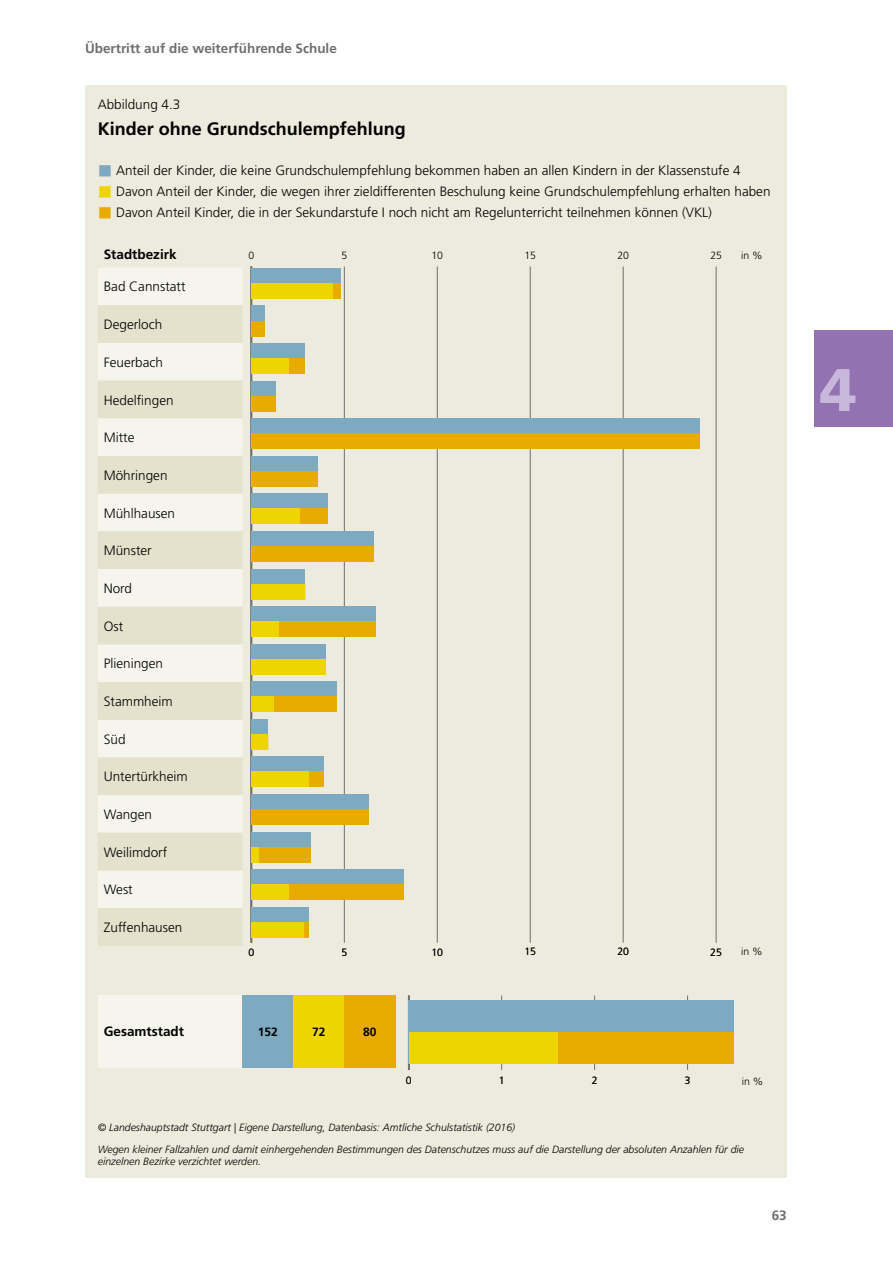
<style>
.page{position:relative;width:893px;height:1263px;background:#fff}
.page>*{position:absolute;margin:0;border:0;box-sizing:border-box;transform-origin:0 0}
.t1{font:900 60px "Frutiger LT Std";color:#c7b8db}
.t2{font:700 18px "Frutiger LT Std";color:#000}
.t3{font:300 13.5px "Frutiger LT Std";color:#000}
.t4{font:700 13.5px "Frutiger LT Std";color:#6f6f6e}
.t5{font:700 13.5px "Frutiger LT Std";color:#000}
.t6{font:700 12px "Frutiger LT Std";color:#000}
.t7{font:italic 300 10.5px/21.1px "Frutiger LT Std";color:#000}
.t8{font:300 10.5px "Frutiger LT Std";color:#000}
.s1{color:#7daac0}
.s2{color:#efd500}
.s3{color:#e8ac00}
</style>
<div class="page">
<div style="left:85px;top:85px;width:702px;height:1093px;background:#edebdd"></div>
<div style="left:98px;top:268px;width:144px;height:37px;background:#f6f5ed"></div>
<svg style="left:98px;top:305px;width:144px;height:641px;fill:#e4e1cc"></svg>
<div style="left:98px;top:995px;width:144px;height:72px;background:#f6f5ed"></div>
<div style="left:242px;top:995px;width:51px;height:72px;background:#7daac0"></div>
<div style="left:293px;top:995px;width:51px;height:72px;background:#efd500"></div>
<div style="left:344px;top:995px;width:51px;height:72px;background:#e8ac00"></div>
<hr style="left:344px;top:266px;width:1px;height:677px;background:#6f6f6e">
<hr style="left:437px;top:266px;width:1px;height:677px;background:#6f6f6e">
<hr style="left:530px;top:266px;width:1px;height:677px;background:#6f6f6e">
<hr style="left:623px;top:266px;width:1px;height:677px;background:#6f6f6e">
<hr style="left:716px;top:266px;width:1px;height:677px;background:#6f6f6e">
<hr style="left:251px;top:266px;width:1px;height:677px;background:#6f6f6e">
<div style="left:251px;top:268px;width:90px;height:30px;background:#7daac0"></div>
<div style="left:251px;top:306px;width:13px;height:30px;background:#7daac0"></div>
<div style="left:251px;top:343px;width:54px;height:31px;background:#7daac0"></div>
<div style="left:251px;top:381px;width:25px;height:30px;background:#7daac0"></div>
<div style="left:251px;top:419px;width:448px;height:30px;background:#7daac0"></div>
<div style="left:251px;top:456px;width:67px;height:30px;background:#7daac0"></div>
<div style="left:251px;top:494px;width:77px;height:30px;background:#7daac0"></div>
<div style="left:251px;top:531px;width:123px;height:30px;background:#7daac0"></div>
<div style="left:251px;top:569px;width:54px;height:30px;background:#7daac0"></div>
<div style="left:251px;top:606px;width:125px;height:31px;background:#7daac0"></div>
<div style="left:251px;top:644px;width:75px;height:30px;background:#7daac0"></div>
<div style="left:251px;top:682px;width:86px;height:30px;background:#7daac0"></div>
<div style="left:251px;top:719px;width:17px;height:30px;background:#7daac0"></div>
<div style="left:251px;top:757px;width:73px;height:30px;background:#7daac0"></div>
<div style="left:251px;top:794px;width:117px;height:30px;background:#7daac0"></div>
<div style="left:251px;top:832px;width:60px;height:30px;background:#7daac0"></div>
<div style="left:251px;top:869px;width:153px;height:30px;background:#7daac0"></div>
<div style="left:251px;top:907px;width:58px;height:30px;background:#7daac0"></div>
<div style="left:333px;top:283px;width:8px;height:16px;background:#e8ac00"></div>
<div style="left:251px;top:321px;width:13px;height:15px;background:#e8ac00"></div>
<div style="left:289px;top:359px;width:16px;height:15px;background:#e8ac00"></div>
<div style="left:251px;top:396px;width:25px;height:15px;background:#e8ac00"></div>
<div style="left:251px;top:434px;width:448px;height:15px;background:#e8ac00"></div>
<div style="left:251px;top:471px;width:67px;height:15px;background:#e8ac00"></div>
<div style="left:300px;top:509px;width:28px;height:15px;background:#e8ac00"></div>
<div style="left:251px;top:546px;width:123px;height:15px;background:#e8ac00"></div>
<div style="left:279px;top:622px;width:97px;height:15px;background:#e8ac00"></div>
<div style="left:274px;top:697px;width:63px;height:15px;background:#e8ac00"></div>
<div style="left:309px;top:772px;width:15px;height:15px;background:#e8ac00"></div>
<div style="left:251px;top:809px;width:117px;height:15px;background:#e8ac00"></div>
<div style="left:259px;top:847px;width:52px;height:15px;background:#e8ac00"></div>
<div style="left:289px;top:885px;width:115px;height:15px;background:#e8ac00"></div>
<div style="left:303px;top:922px;width:6px;height:15px;background:#e8ac00"></div>
<div style="left:251px;top:283px;width:82px;height:16px;background:#efd500"></div>
<div style="left:251px;top:359px;width:38px;height:15px;background:#efd500"></div>
<div style="left:251px;top:509px;width:49px;height:15px;background:#efd500"></div>
<div style="left:251px;top:584px;width:54px;height:15px;background:#efd500"></div>
<div style="left:251px;top:622px;width:28px;height:15px;background:#efd500"></div>
<div style="left:251px;top:659px;width:75px;height:15px;background:#efd500"></div>
<div style="left:251px;top:697px;width:23px;height:15px;background:#efd500"></div>
<div style="left:251px;top:734px;width:17px;height:15px;background:#efd500"></div>
<div style="left:251px;top:772px;width:58px;height:15px;background:#efd500"></div>
<div style="left:251px;top:847px;width:8px;height:15px;background:#efd500"></div>
<div style="left:251px;top:885px;width:38px;height:15px;background:#efd500"></div>
<div style="left:251px;top:922px;width:52px;height:15px;background:#efd500"></div>
<hr style="left:501px;top:995px;width:1px;height:75px;background:#6f6f6e">
<hr style="left:594px;top:995px;width:1px;height:75px;background:#6f6f6e">
<hr style="left:687px;top:995px;width:1px;height:75px;background:#6f6f6e">
<hr style="left:408px;top:995px;width:1px;height:75px;background:#6f6f6e">
<div style="left:409px;top:1000px;width:325px;height:63px;background:#7daac0"></div>
<div style="left:557px;top:1032px;width:177px;height:31px;background:#e8ac00"></div>
<div style="left:409px;top:1032px;width:148px;height:31px;background:#efd500"></div>
<div style="left:814px;top:330px;width:79px;height:96px;background:#9372b1"></div>
<p class="t4" style="left:85px;top:41px;width:253px">Übertritt auf die weiterführende Schule</p>
<p class="t3" style="left:98px;top:97px;width:84px">Abbildung 4 .3</p>
<h2 class="t2" style="left:98px;top:118px;width:310px">Kinder ohne Grundschulempfehlung</h2>
<p class="t3" style="left:98px;top:163px;width:644px"><span class="s1">■</span> Anteil der Kinder, die keine Grundschulempfehlung bekommen haben an allen Kindern in der Klassenstufe 4</p>
<p class="t3" style="left:98px;top:184px;width:674px"><span class="s2">■</span> Davon Anteil der Kinder, die wegen ihrer zieldifferenten Beschulung keine Grundschulempfehlung erhalten haben</p>
<p class="t3" style="left:98px;top:205px;width:616px"><span class="s3">■</span> Davon Anteil Kinder, die in der Sekundarstufe I noch nicht am Regelunterricht teilnehmen können (VKL)</p>
<p class="t5" style="left:104px;top:246px;width:74px">Stadtbezirk</p>
<p class="t3" style="left:104px;top:279px;width:83px">Bad Cannstatt</p>
<p class="t3" style="left:104px;top:317px;width:60px">Degerloch</p>
<p class="t3" style="left:104px;top:354px;width:61px">Feuerbach</p>
<p class="t3" style="left:104px;top:392px;width:71px">Hedelfingen</p>
<p class="t3" style="left:104px;top:430px;width:32px">Mitte</p>
<p class="t3" style="left:104px;top:468px;width:65px">Möhringen</p>
<p class="t3" style="left:104px;top:505px;width:73px">Mühlhausen</p>
<p class="t3" style="left:104px;top:543px;width:50px">Münster</p>
<p class="t3" style="left:104px;top:581px;width:30px">Nord</p>
<p class="t3" style="left:104px;top:618px;width:21px">Ost</p>
<p class="t3" style="left:104px;top:656px;width:61px">Plieningen</p>
<p class="t3" style="left:104px;top:694px;width:70px">Stammheim</p>
<p class="t3" style="left:104px;top:731px;width:23px">Süd</p>
<p class="t3" style="left:104px;top:769px;width:85px">Untertürkheim</p>
<p class="t3" style="left:104px;top:807px;width:50px">Wangen</p>
<p class="t3" style="left:104px;top:844px;width:65px">Weilimdorf</p>
<p class="t3" style="left:104px;top:882px;width:30px">West</p>
<p class="t3" style="left:104px;top:920px;width:80px">Zuffenhausen</p>
<p class="t8" style="left:248px;top:249px;width:7px">0</p>
<p class="t8" style="left:341px;top:249px;width:7px">5</p>
<p class="t8" style="left:431px;top:249px;width:13px">10</p>
<p class="t8" style="left:524px;top:249px;width:13px">15</p>
<p class="t8" style="left:617px;top:249px;width:13px">20</p>
<p class="t8" style="left:710px;top:249px;width:13px">25</p>
<p class="t8" style="left:741px;top:249px;width:23px">in %</p>
<p class="t8" style="left:248px;top:946px;width:7px">0</p>
<p class="t8" style="left:341px;top:946px;width:7px">5</p>
<p class="t8" style="left:431px;top:946px;width:13px">10</p>
<p class="t8" style="left:524px;top:946px;width:13px">15</p>
<p class="t8" style="left:617px;top:946px;width:13px">20</p>
<p class="t8" style="left:710px;top:946px;width:13px">25</p>
<p class="t8" style="left:741px;top:945px;width:23px">in %</p>
<p class="t5" style="left:104px;top:1024px;width:82px">Gesamtstadt</p>
<p class="t6" style="left:258px;top:1024px;width:22px">152</p>
<p class="t6" style="left:312px;top:1024px;width:15px">72</p>
<p class="t6" style="left:363px;top:1024px;width:15px">80</p>
<p class="t8" style="left:406px;top:1075px;width:7px">0</p>
<p class="t8" style="left:499px;top:1075px;width:7px">1</p>
<p class="t8" style="left:592px;top:1075px;width:7px">2</p>
<p class="t8" style="left:685px;top:1075px;width:7px">3</p>
<p class="t8" style="left:742px;top:1075px;width:23px">in %</p>
<p class="t7" style="left:98px;top:1117px;width:648px">© Landeshauptstadt Stuttgart | Eigene Darstellung, Datenbasis: Amtliche Schulstatistik (2016)<br>Wegen kleiner Fallzahlen und damit einhergehenden Bestimmungen des Datenschutzes muss auf die Darstellung der absoluten Anzahlen für die</p>
<p class="t7" style="left:98px;top:1151px;width:165px">einzelnen Bezirke verzichtet werden.</p>
<p class="t4" style="left:772px;top:1208px;width:17px">63</p>
<h1 class="t1" style="left:820px;top:354px;width:38px">4</h1>
</div>
